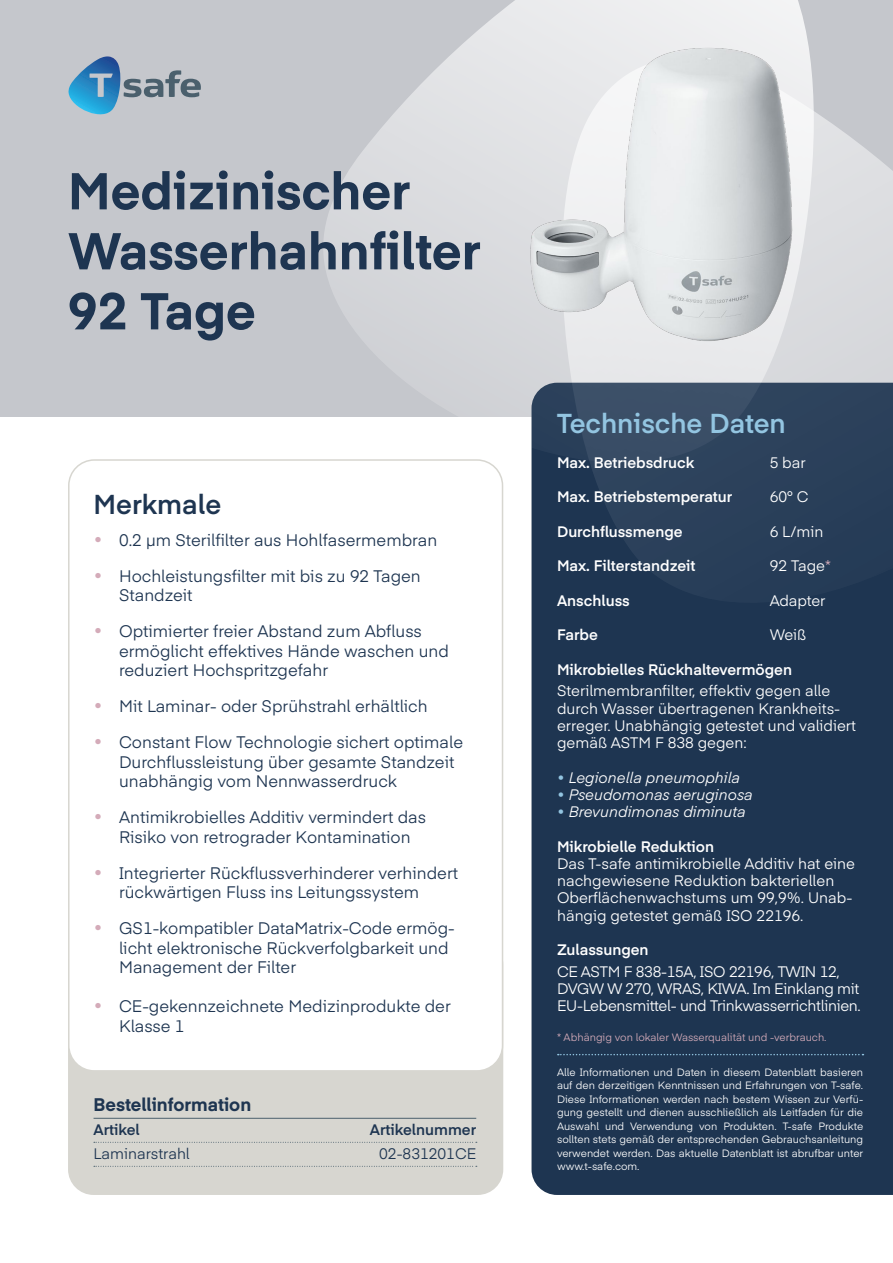
<style>
.page{position:relative;width:893px;height:1263px;background:#fff}
.page>*{position:absolute;margin:0;border:0;box-sizing:border-box;transform-origin:0 0}
.Produkt_ovr{font:700 51px/60px "Eina 04";color:#1e3551}
.Technical_data_Ovr{font:600 27px "Eina 04";color:#93c5e1}
.Features{font:600 27px "Eina 04";color:#1e3551}
.Order_Information{font:700 18px "Eina 04";color:#1e3551}
.Features_brød{font:16.5px/19.5px "Eina 04";color:#1e3551}
.Tech_Data_brød{font:15px/17.2px "Eina 04";color:#fff}
.Tech_Data_brød-2{font:600 15px "Eina 04";color:#fff}
.Tech_Data_brød-3{font:15px/17.2px "Eina 04";letter-spacing:-.02em;color:#fff}
.Tech_Data_brød-4{font:italic 15px "Eina 04";color:#fff}
.Tech_Data_mellemrubr{font:600 15px "Eina 04";color:#fff}
.Item_text{font:15px "Eina 04";color:#1e3551}
.Item_text-2{font:600 15px "Eina 04";color:#1e3551}
.Disclaimer{font:10.5px/13.5px "Eina 04";color:#fff;text-align:justify}
.Stjernetekst{font:10.5px "Eina 04";color:#d4abb9}
.s1{font-weight:700;font-size:18px;color:#d4abb9}
.s2{color:#d4abb9}
.s3{font-style:normal;color:#93c5e1}
</style>
<div class="page">
<div style="left:0;top:0;width:893px;height:417px;background:#c5c7cc"></div>
<div style="left:866px;top:149px;width:27px;height:234px;background:#d9dade"></div>
<svg style="left:323px;top:0;width:476px;height:417px"></svg>
<div style="left:531px;top:463px;width:362px;height:732px;background:#1e3551"></div>
<svg style="left:562px;top:383px;width:331px;height:220px;background:#273d57"></svg>
<svg style="left:531px;top:385px;width:283px;height:78px;background:#344962"></svg>
<div style="left:68px;top:939px;width:435px;height:256px;background:#d7d6d0;border-radius:26px"></div>
<svg style="left:68px;top:56px;width:133px;height:59px"></svg>
<div style="left:69px;top:460px;width:433px;height:611px;background:#fff;border-radius:26px"></div>
<div style="left:68px;top:459px;width:435px;height:612px;border:2px solid #d7d6d0;border-radius:26px"></div>
<img style="left:484px;top:2px;width:382px;height:383px">
<svg style="left:558px;top:1054px;width:305px;height:1px"></svg>
<hr style="left:94px;top:1118px;width:382px;height:1px;background:#4b606d">
<svg style="left:94px;top:1142px;width:383px;height:1px"></svg>
<svg style="left:94px;top:1166px;width:383px;height:1px"></svg>
<p class="Produkt_ovr" style="left:68px;top:158px;width:414px">Medizinischer<br>Wasserhahnfilter<br>92 Tage</p>
<p class="Features" style="left:94px;top:484px;width:129px">Merkmale</p>
<p class="Features_brød" style="left:94px;top:529px;width:345px"><span class="s1">•</span> 0.2 µm Sterilfilter aus Hohlfasermembran</p>
<p class="Features_brød" style="left:119px;top:565px;width:303px;text-indent:-26px"><span class="s1">•</span> Hochleistungsfilter mit bis zu 92 Tagen<br>Standzeit</p>
<p class="Features_brød" style="left:119px;top:620px;width:331px;text-indent:-26px"><span class="s1">•</span> Optimierter freier Abstand zum Abfluss ermöglicht effektives Hände waschen und reduziert Hochspritzgefahr</p>
<p class="Features_brød" style="left:94px;top:695px;width:336px"><span class="s1">•</span> Mit Laminar- oder Sprühstrahl erhältlich</p>
<p class="Features_brød" style="left:119px;top:731px;width:346px;text-indent:-26px"><span class="s1">•</span> Constant Flow Technologie sichert optimale<br>Durchflussleistung über gesamte Standzeit unabhängig vom Nennwasserdruck</p>
<p class="Features_brød" style="left:119px;top:806px;width:308px;text-indent:-26px"><span class="s1">•</span> Antimikrobielles Additiv vermindert das<br>Risiko von retrograder Kontamination</p>
<p class="Features_brød" style="left:119px;top:862px;width:341px;text-indent:-26px"><span class="s1">•</span> Integrierter Rückflussverhinderer verhindert rückwärtigen Fluss ins Leitungssystem</p>
<p class="Features_brød" style="left:119px;top:917px;width:337px;text-indent:-26px"><span class="s1">•</span> GS1-kompatibler DataMatrix-Code ermög&shy;licht elektronische Rückverfolgbarkeit und<br>Management der Filter</p>
<p class="Features_brød" style="left:119px;top:995px;width:333px;text-indent:-26px"><span class="s1">•</span> CE-gekennzeichnete Medizinprodukte der<br>Klasse 1</p>
<p class="Order_Information" style="left:94px;top:1091px;width:159px">Bestellinformation</p>
<p class="Item_text-2" style="left:94px;top:1118px;width:48px">Artikel</p>
<p class="Item_text-2" style="left:370px;top:1118px;width:108px">Artikelnummer</p>
<p class="Item_text" style="left:94px;top:1142px;width:98px">Laminarstrahl</p>
<p class="Item_text" style="left:379px;top:1142px;width:99px">02-831201CE</p>
<p class="Technical_data_Ovr" style="left:557px;top:404px;width:230px">Technische Daten</p>
<p class="Tech_Data_brød-2" style="left:557px;top:451px;width:139px">Max. Betriebsdruck</p>
<p class="Tech_Data_brød" style="left:770px;top:453px;width:38px">5 bar</p>
<p class="Tech_Data_brød-2" style="left:557px;top:486px;width:177px">Max. Betriebstemperatur</p>
<p class="Tech_Data_brød" style="left:770px;top:487px;width:40px">60° C</p>
<p class="Tech_Data_brød-2" style="left:557px;top:520px;width:127px">Durchflussmenge</p>
<p class="Tech_Data_brød" style="left:770px;top:522px;width:55px">6 L/min</p>
<p class="Tech_Data_brød-2" style="left:557px;top:555px;width:140px">Max. Filterstandzeit</p>
<p class="Tech_Data_brød" style="left:770px;top:556px;width:63px">92 Tage<span class="s2">*</span></p>
<p class="Tech_Data_brød-2" style="left:557px;top:589px;width:74px">Anschluss</p>
<p class="Tech_Data_brød" style="left:770px;top:591px;width:57px">Adapter</p>
<p class="Tech_Data_brød-2" style="left:557px;top:624px;width:42px">Farbe</p>
<p class="Tech_Data_brød" style="left:770px;top:625px;width:38px">Weiß</p>
<p class="Tech_Data_mellemrubr" style="left:557px;top:658px;width:237px">Mikrobielles Rückhaltevermögen</p>
<p class="Tech_Data_brød" style="left:557px;top:681px;width:300px">Sterilmembranfilter, effektiv gegen alle durch Wasser übertragenen Krankheits&shy;erreger. Unabhängig getestet und validiert gemäß ASTM F 838 gegen:</p>
<p class="Tech_Data_brød-4" style="left:557px;top:766px;width:185px"><span class="s3">•</span> Legionella pneumophila</p>
<p class="Tech_Data_brød-4" style="left:557px;top:783px;width:197px"><span class="s3">•</span> Pseudomonas aeruginosa</p>
<p class="Tech_Data_brød-4" style="left:557px;top:800px;width:190px"><span class="s3">•</span> Brevundimonas diminuta</p>
<p class="Tech_Data_brød-2" style="left:557px;top:835px;width:159px">Mikrobielle Reduktion</p>
<p class="Tech_Data_brød" style="left:557px;top:854px;width:300px">Das T-safe antimikrobielle Additiv hat eine nachgewiesene Reduktion bakteriellen Oberflächenwachstums um 99,9%. Unab&shy;hängig getestet gemäß ISO 22196.</p>
<p class="Tech_Data_mellemrubr" style="left:557px;top:938px;width:93px">Zulassungen</p>
<p class="Tech_Data_brød-3" style="left:557px;top:961px;width:305px">CE ASTM F 838-15A, ISO 22196, TWIN 12,<br>DVGW W 270, WRAS, KIWA. Im Einklang mit<br>EU-Lebensmittel- und Trinkwasserrichtlinien.</p>
<p class="Stjernetekst" style="left:557px;top:1030px;width:271px">* Abhängig von lokaler Wasserqualität und -verbrauch.</p>
<p class="Disclaimer" style="left:557px;top:1064px;width:308px">Alle Informationen und Daten in diesem Datenblatt basieren auf den derzeitigen Kenntnissen und Erfahrungen von T-safe.<br>Diese Informationen werden nach bestem Wissen zur Verfü&shy;gung gestellt und dienen ausschließlich als Leitfaden für die Auswahl und Verwendung von Produkten. T-safe Produkte sollten stets gemäß der entsprechenden Gebrauchsanleitung verwendet werden. Das aktuelle Datenblatt ist abrufbar unter www.t-safe.com.</p>
</div>
